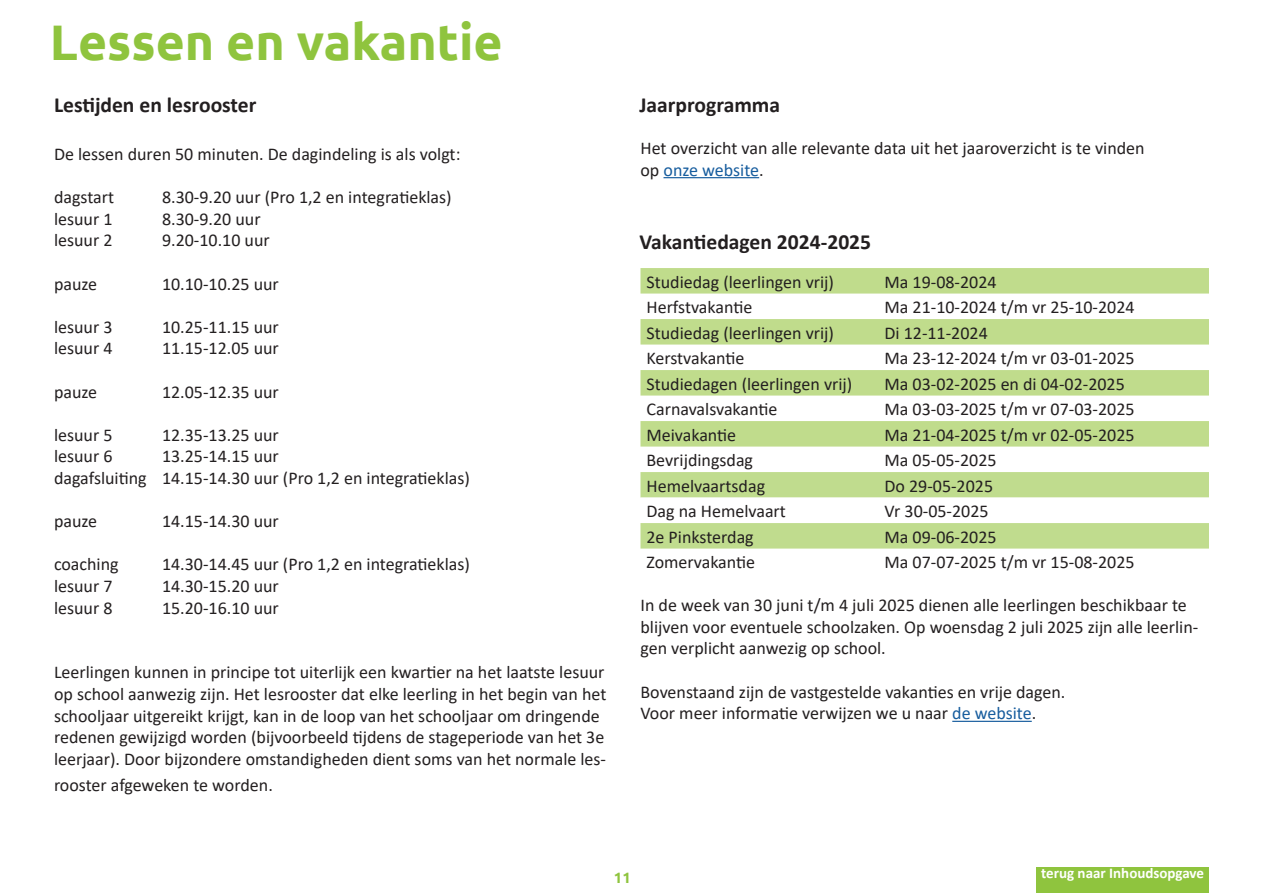
<style>
.page{position:relative;width:1263px;height:893px;background:#fff}
.page>*{position:absolute;margin:0;border:0;box-sizing:border-box;transform-origin:0 0}
.t1{font:700 49.95px "Ubuntu";color:#8fc43e}
.t2{font:700 21.6px "Calibri";color:#231f20}
.t3{font:18px/21.6px "Calibri";color:#231f20}
.t4{font:700 15px "Calibri";color:#fff}
.t5{font:700 15px "Ubuntu";color:#8fc43e}
.s1{color:#175d9e}
</style>
<div class="page">
<hr style="left:663px;top:177px;width:96px;height:1px;background:#175d9e">
<hr style="left:952px;top:721px;width:80px;height:1px;background:#175d9e">
<div style="left:640px;top:268px;width:569px;height:26px;background:#c0dc8c"></div>
<div style="left:640px;top:319px;width:569px;height:26px;background:#c0dc8c"></div>
<div style="left:640px;top:370px;width:569px;height:26px;background:#c0dc8c"></div>
<div style="left:640px;top:421px;width:569px;height:26px;background:#c0dc8c"></div>
<svg style="left:640px;top:472px;width:569px;height:77px"></svg>
<div style="left:1036px;top:867px;width:173px;height:26px;background:#8fc43e"></div>
<h1 class="t1" style="left:50px;top:22px;width:454px">Lessen en vakantie</h1>
<p class="t2" style="left:54px;top:90px;width:204px">Lestijden en lesrooster</p>
<p class="t2" style="left:639px;top:97px;width:142px">Jaarprogramma</p>
<p class="t3" style="left:54px;top:143px;width:408px">De lessen duren 50 minuten. De dagindeling is als volgt:</p>
<p class="t3" style="left:54px;top:186px;width:62px">dagstart</p>
<p class="t3" style="left:162px;top:186px;width:291px">8.30-9.20 uur (Pro 1,2 en integratieklas)</p>
<p class="t3" style="left:54px;top:208px;width:60px">lesuur 1</p>
<p class="t3" style="left:162px;top:208px;width:100px">8.30-9.20 uur</p>
<p class="t3" style="left:54px;top:229px;width:60px">lesuur 2</p>
<p class="t3" style="left:162px;top:229px;width:109px">9.20-10.10 uur</p>
<p class="t3" style="left:54px;top:272px;width:45px">pauze</p>
<p class="t3" style="left:162px;top:272px;width:118px">10.10-10.25 uur</p>
<p class="t3" style="left:54px;top:316px;width:60px">lesuur 3</p>
<p class="t3" style="left:162px;top:316px;width:118px">10.25-11.15 uur</p>
<p class="t3" style="left:54px;top:337px;width:60px">lesuur 4</p>
<p class="t3" style="left:162px;top:337px;width:118px">11.15-12.05 uur</p>
<p class="t3" style="left:54px;top:380px;width:45px">pauze</p>
<p class="t3" style="left:162px;top:380px;width:118px">12.05-12.35 uur</p>
<p class="t3" style="left:54px;top:424px;width:60px">lesuur 5</p>
<p class="t3" style="left:162px;top:424px;width:118px">12.35-13.25 uur</p>
<p class="t3" style="left:54px;top:445px;width:60px">lesuur 6</p>
<p class="t3" style="left:54px;top:445px;width:417px;text-indent:108px">13.25-14.15 uur<br>dagafsluiting 14.15-14.30 uur (Pro 1,2 en integratieklas)</p>
<p class="t3" style="left:54px;top:510px;width:45px">pauze</p>
<p class="t3" style="left:162px;top:510px;width:118px">14.15-14.30 uur</p>
<p class="t3" style="left:54px;top:553px;width:66px">coaching</p>
<p class="t3" style="left:162px;top:553px;width:309px">14.30-14.45 uur (Pro 1,2 en integratieklas)</p>
<p class="t3" style="left:54px;top:575px;width:60px">lesuur 7</p>
<p class="t3" style="left:162px;top:575px;width:118px">14.30-15.20 uur</p>
<p class="t3" style="left:54px;top:596px;width:60px">lesuur 8</p>
<p class="t3" style="left:162px;top:596px;width:118px">15.20-16.10 uur</p>
<p class="t3" style="left:54px;top:661px;width:554px">Leerlingen kunnen in principe tot uiterlijk een kwartier na het laatste lesuur op school aanwezig zijn. Het lesrooster dat elke leerling in het begin van het schooljaar uitgereikt krijgt, kan in de loop van het schooljaar om dringende redenen gewijzigd worden (bijvoorbeeld tijdens de stageperiode van het 3e leerjaar). Door bijzondere omstandigheden dient soms van het normale les-</p>
<p class="t3" style="left:54px;top:773px;width:220px">rooster afgeweken te worden.</p>
<p class="t3" style="left:640px;top:137px;width:506px">Het overzicht van alle relevante data uit het jaaroverzicht is te vinden op <span class="s1">onze website</span>.</p>
<p class="t2" style="left:639px;top:227px;width:233px">Vakantiedagen 2024-2025</p>
<p class="t3" style="left:646px;top:270px;width:189px">Studiedag (leerlingen vrij)</p>
<p class="t3" style="left:884px;top:270px;width:114px">Ma 19-08-2024</p>
<p class="t3" style="left:646px;top:296px;width:107px">Herfstvakantie</p>
<p class="t3" style="left:884px;top:296px;width:252px">Ma 21-10-2024 t/m vr 25-10-2024</p>
<p class="t3" style="left:646px;top:321px;width:189px">Studiedag (leerlingen vrij)</p>
<p class="t3" style="left:884px;top:321px;width:105px">Di 12-11-2024</p>
<p class="t3" style="left:646px;top:347px;width:100px">Kerstvakantie</p>
<p class="t3" style="left:884px;top:347px;width:252px">Ma 23-12-2024 t/m vr 03-01-2025</p>
<p class="t3" style="left:646px;top:372px;width:207px">Studiedagen (leerlingen vrij)</p>
<p class="t3" style="left:884px;top:372px;width:242px">Ma 03-02-2025 en di 04-02-2025</p>
<p class="t3" style="left:646px;top:398px;width:132px">Carnavalsvakantie</p>
<p class="t3" style="left:884px;top:398px;width:252px">Ma 03-03-2025 t/m vr 07-03-2025</p>
<p class="t3" style="left:646px;top:423px;width:91px">Meivakantie</p>
<p class="t3" style="left:884px;top:423px;width:252px">Ma 21-04-2025 t/m vr 02-05-2025</p>
<p class="t3" style="left:646px;top:449px;width:108px">Bevrijdingsdag</p>
<p class="t3" style="left:884px;top:449px;width:114px">Ma 05-05-2025</p>
<p class="t3" style="left:646px;top:474px;width:120px">Hemelvaartsdag</p>
<p class="t3" style="left:884px;top:474px;width:110px">Do 29-05-2025</p>
<p class="t3" style="left:646px;top:500px;width:141px">Dag na Hemelvaart</p>
<p class="t3" style="left:884px;top:500px;width:106px">Vr 30-05-2025</p>
<p class="t3" style="left:646px;top:525px;width:109px">2e Pinksterdag</p>
<p class="t3" style="left:884px;top:525px;width:114px">Ma 09-06-2025</p>
<p class="t3" style="left:646px;top:551px;width:110px">Zomervakantie</p>
<p class="t3" style="left:884px;top:551px;width:252px">Ma 07-07-2025 t/m vr 15-08-2025</p>
<p class="t3" style="left:640px;top:594px;width:559px">In de week van 30 juni t/m 4 juli 2025 dienen alle leerlingen beschikbaar te blijven voor eventuele schoolzaken. Op woensdag 2 juli 2025 zijn alle leerlin&shy;gen verplicht aanwezig op school.</p>
<p class="t3" style="left:640px;top:680px;width:426px">Bovenstaand zijn de vastgestelde vakanties en vrije dagen.<br>Voor meer informatie verwijzen we u naar <span class="s1">de website</span>.</p>
<p class="t5" style="left:614px;top:871px;width:19px">11</p>
<p class="t4" style="left:1041px;top:867px;width:164px">terug naar Inhoudsopgave</p>
</div>
